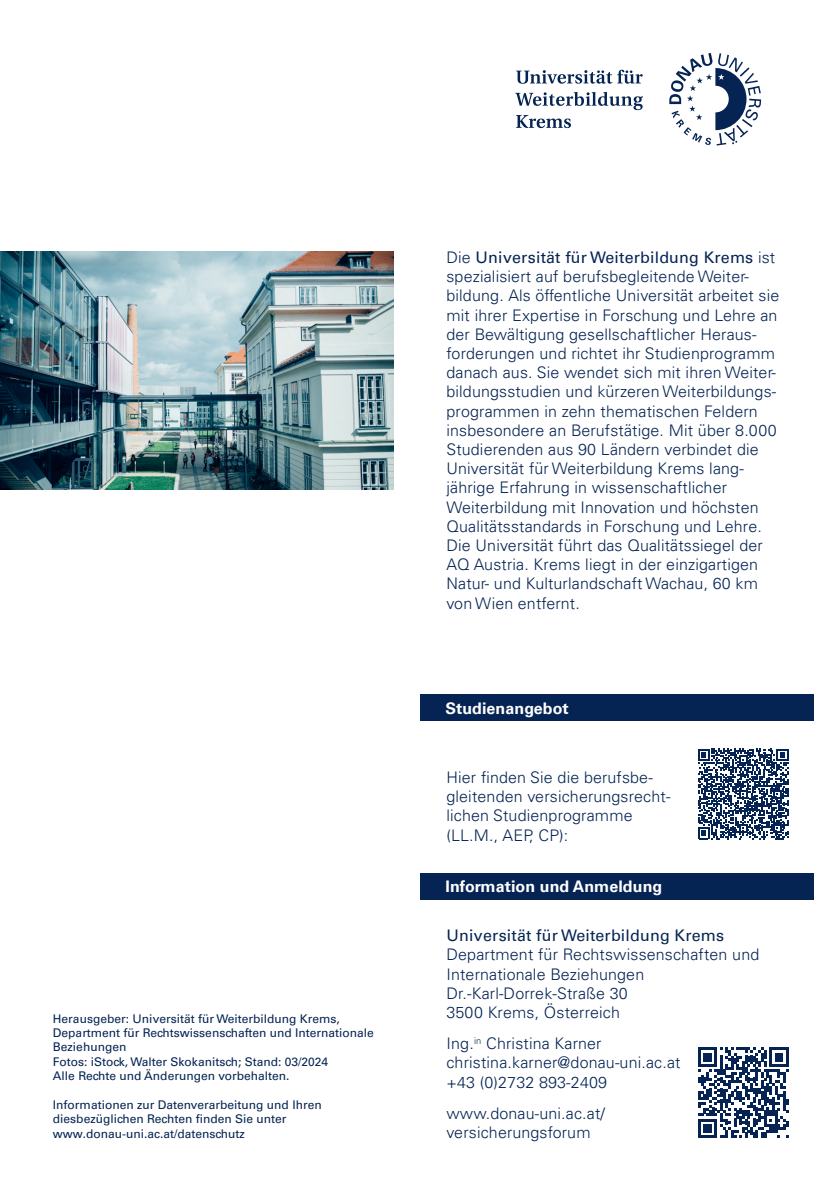
<style>
.page{position:relative;width:840px;height:1191px;background:#fff}
.page>*{position:absolute;margin:0;border:0;box-sizing:border-box;transform-origin:0 0}
.Boilerplate_und_Info_Text{font:300 16px/19.2px "Univers LT Pro 45";letter-spacing:.01em;color:#052453}
.Zwischentitel_Balken_weiß{font:700 16px "Univers LT Pro 65";letter-spacing:.005em;color:#fff}
.Boilerplate_und_Info_Text-2{font:16px "Univers LT Pro 55 Roman";letter-spacing:.01em;color:#052453}
.Impressum{font:12px/14.4px "Univers LT Pro 55 Roman";color:#052453}
.s1{font-family:"Univers LT Pro 55 Roman";font-weight:400}
</style>
<div class="page">
<svg style="left:669px;top:53px;width:91px;height:92px"></svg>
<svg style="left:516px;top:70px;width:126px;height:14px"></svg>
<svg style="left:515px;top:92px;width:127px;height:36px"></svg>
<img style="left:0;top:251px;width:393px;height:238px">
<div style="left:420px;top:873px;width:393px;height:26px;background:#052453"></div>
<svg style="left:698px;top:1047px;width:90px;height:91px"></svg>
<div style="left:420px;top:694px;width:393px;height:27px;background:#052453"></div>
<svg style="left:698px;top:748px;width:90px;height:91px"></svg>
<p class="Impressum" style="left:53px;top:1010px;width:322px">Herausgeber: Universität für Weiterbildung Krems,<br>Department für Rechtswissenschaften und Internationale<br>Beziehungen</p>
<p class="Impressum" style="left:53px;top:1053px;width:277px">Fotos: iStock, Walter Skokanitsch; Stand: 03/2024</p>
<p class="Impressum" style="left:53px;top:1068px;width:238px">Alle Rechte und Änderungen vorbehalten.</p>
<p class="Impressum" style="left:53px;top:1097px;width:270px">Informationen zur Datenverarbeitung und Ihren -diesbezüglichen Rechten finden Sie unter www.donau-uni.ac.at/datenschutz</p>
<p class="Boilerplate_und_Info_Text" style="left:446px;top:247px;width:334px">Die <span class="s1">Universität für Weiterbildung Krems</span> ist spezialisiert auf berufsbegleitende Weiter&shy;bildung. Als öffentliche Universität arbeitet sie mit ihrer Expertise in Forschung und Lehre an der Bewältigung gesellschaftlicher Heraus&shy;forderungen und richtet ihr Studienprogramm danach aus. Sie wendet sich mit ihren Weiter&shy;bildungsstudien und kürzeren Weiterbildungs&shy;programmen in zehn thematischen Feldern insbesondere an Berufstätige. Mit über 8.000<br>Studierenden aus 90 Ländern verbindet die Universität für Weiterbildung Krems lang&shy;jährige Erfahrung in wissenschaftlicher Weiterbildung mit Innovation und höchsten Qualitätsstandards in Forschung und Lehre.<br>Die Universität führt das Qualitätssiegel der AQ Austria. Krems liegt in der einzigartigen Natur- und Kulturlandschaft Wachau, 60 km von Wien entfernt.</p>
<p class="Zwischentitel_Balken_weiß" style="left:445px;top:697px;width:125px">Studienangebot</p>
<p class="Boilerplate_und_Info_Text" style="left:446px;top:767px;width:225px">Hier finden Sie die berufsbe&shy;gleitenden versicherungsrecht&shy;lichen Studienprogramme (LL.M., AEP, CP):</p>
<h3 class="Zwischentitel_Balken_weiß" style="left:445px;top:875px;width:218px">Information und Anmeldung</h3>
<p class="Boilerplate_und_Info_Text-2" style="left:446px;top:924px;width:279px">Universität für Weiterbildung Krems</p>
<p class="Boilerplate_und_Info_Text" style="left:446px;top:944px;width:314px">Department für Rechtswissenschaften und<br>Internationale Beziehungen</p>
<p class="Boilerplate_und_Info_Text" style="left:446px;top:983px;width:183px">Dr.-Karl-Dorrek-Straße 30</p>
<p class="Boilerplate_und_Info_Text" style="left:446px;top:1002px;width:175px">3500 Krems, Österreich</p>
<p class="Boilerplate_und_Info_Text" style="left:446px;top:1033px;width:157px">Ing.<sup>in</sup> Christina Karner</p>
<p class="Boilerplate_und_Info_Text" style="left:446px;top:1052px;width:235px">christina.karner@donau-uni.ac.at</p>
<p class="Boilerplate_und_Info_Text" style="left:446px;top:1072px;width:162px">+43 (0)2732 893-2409</p>
<p class="Boilerplate_und_Info_Text" style="left:446px;top:1103px;width:160px">www.donau-uni.ac.at/</p>
<p class="Boilerplate_und_Info_Text" style="left:446px;top:1122px;width:145px">versicherungsforum</p>
</div>
